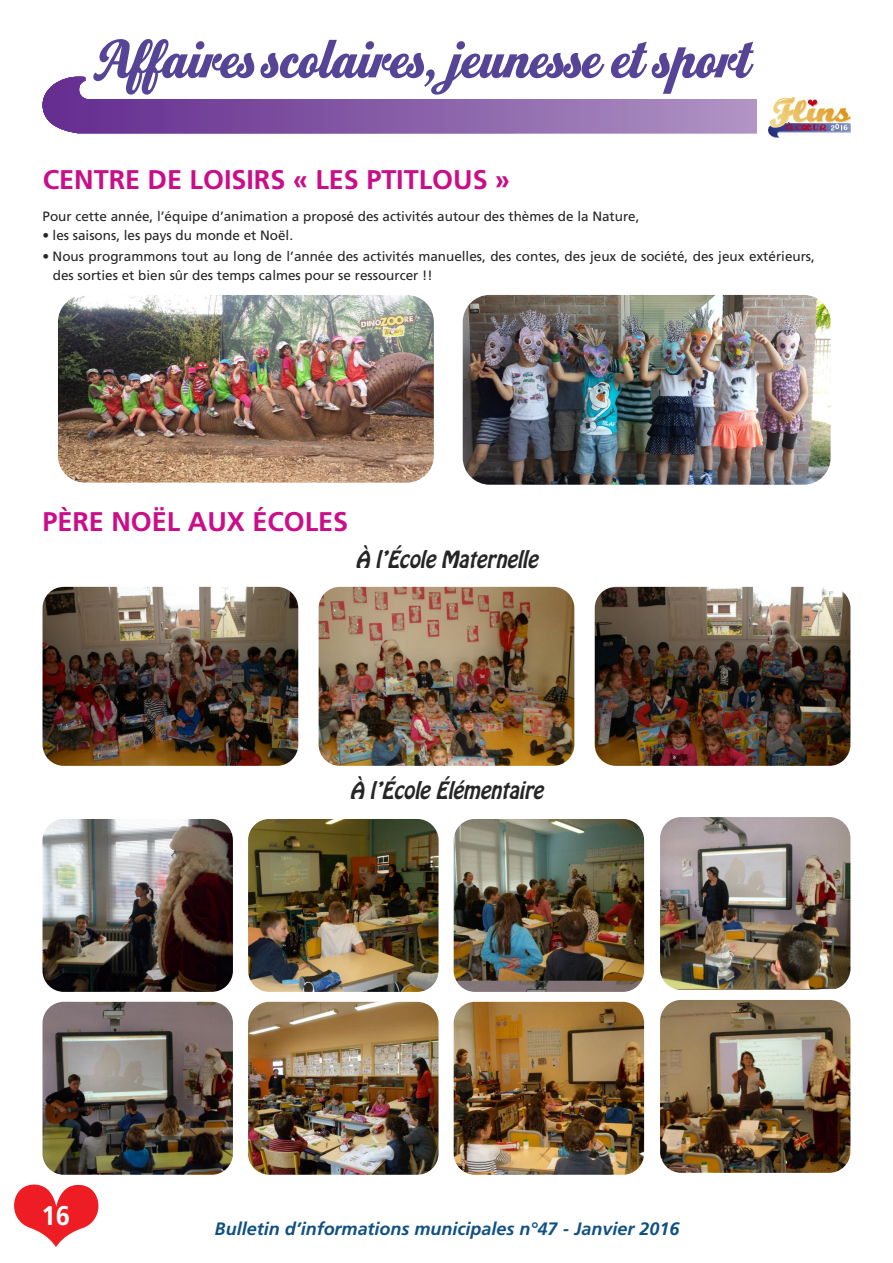
<style>
.page{position:relative;width:893px;height:1263px;background:#fff}
.page>*{position:absolute;margin:0;border:0;box-sizing:border-box;transform-origin:0 0}
.t1{font:55.5px "Home Run Script";color:#564597}
.t2{font:700 27px "Frutiger";color:#ca0d89}
.t3{font:700 27px "Frutiger";color:#fff;scale:.95 1}
.t4{font:italic 21px "Hobo Std";color:#272627;scale:.95 1}
.t5{font:italic 700 18px "Frutiger";color:#115182}
.t6{font:13.5px/19px "Frutiger";color:#272627}
</style>
<div class="page">
<svg style="left:14px;top:1184px;width:84px;height:63px"></svg>
<img style="left:463px;top:295px;width:368px;height:190px;border-radius:27px">
<img style="left:58px;top:295px;width:376px;height:188px;border-radius:27px">
<img style="left:768px;top:97px;width:82px;height:41px">
<svg style="left:43px;top:77px;width:714px;height:57px"></svg>
<img style="left:43px;top:1002px;width:190px;height:173px;border-radius:21px">
<img style="left:248px;top:1002px;width:190px;height:173px;border-radius:21px">
<img style="left:454px;top:1002px;width:190px;height:173px;border-radius:21px">
<img style="left:43px;top:819px;width:190px;height:173px;border-radius:21px">
<img style="left:248px;top:819px;width:190px;height:173px;border-radius:21px">
<img style="left:454px;top:819px;width:190px;height:173px;border-radius:21px">
<img style="left:43px;top:587px;width:255px;height:179px;border-radius:21px">
<img style="left:319px;top:587px;width:255px;height:179px;border-radius:21px">
<img style="left:595px;top:587px;width:255px;height:179px;border-radius:21px">
<img style="left:660px;top:1000px;width:190px;height:173px;border-radius:21px">
<img style="left:660px;top:817px;width:190px;height:173px;border-radius:21px">
<h1 class="t1" style="left:101px;top:26px;width:652px">Affairesscolaires, jeunesse et sport</h1>
<h2 class="t2" style="left:43px;top:169px;width:469px">CENTRE DE LOISIRS « LES PTITLOUS »</h2>
<p class="t6" style="left:43px;top:207px;width:598px">Pour cette année, l’équipe d’animation a proposé des activités autour des thèmes de la Nature,</p>
<p class="t6" style="left:43px;top:227px;width:252px">• les saisons, les pays du monde et Noël.</p>
<p class="t6" style="left:53px;top:248px;width:764px;text-indent:-10px">• Nous programmons tout au long de l’année des activités manuelles, des contes, des jeux de société, des jeux extérieurs, des sorties et bien sûr des temps calmes pour se ressourcer !!</p>
<h2 class="t2" style="left:43px;top:510px;width:307px">PÈRE NOËL AUX ÉCOLES</h2>
<h3 class="t4" style="left:355px;top:550px;width:198px">à l’école Maternelle</h3>
<h3 class="t4" style="left:350px;top:781px;width:209px">à l’école élémentaire</h3>
<h2 class="t3" style="left:42px;top:1204px;width:31px">16</h2>
<h3 class="t5" style="left:215px;top:1222px;width:466px">Bulletin d’informations municipales n°47 - Janvier 2016</h3>
</div>
